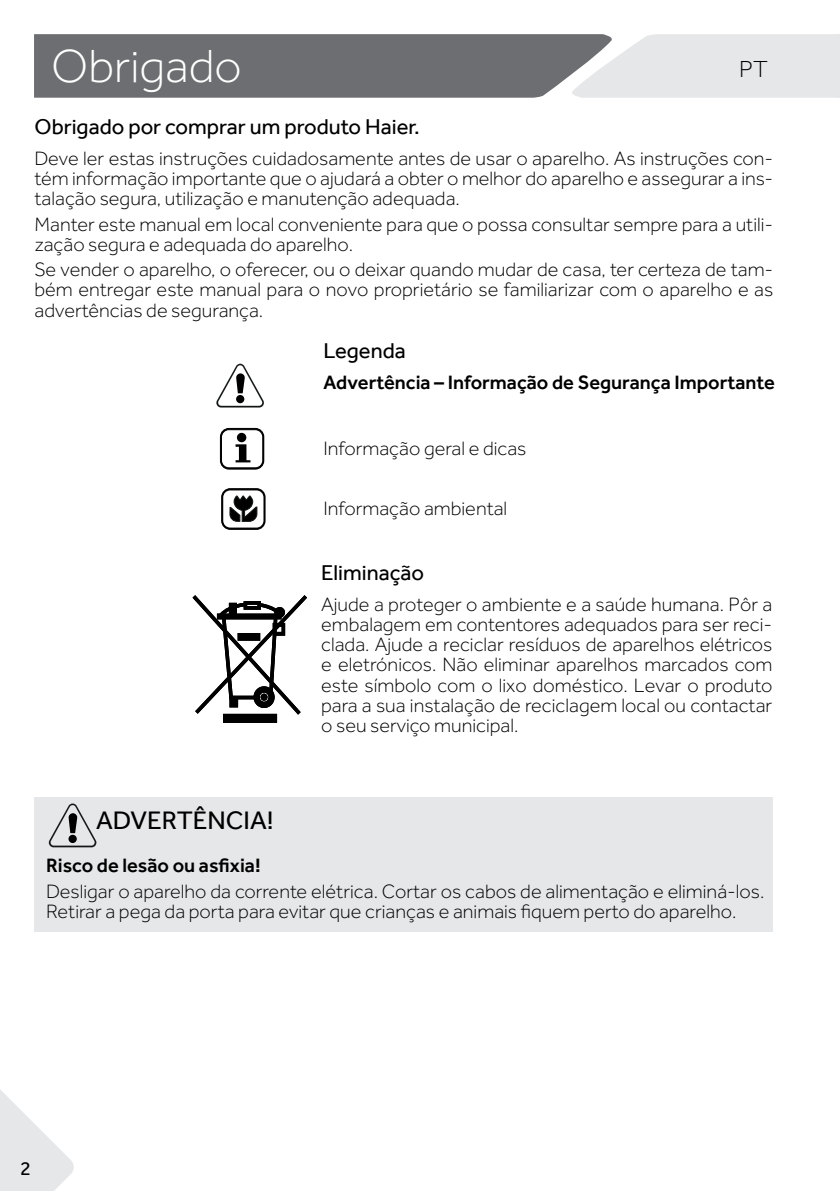
<style>
.page{position:relative;width:840px;height:1191px;background:#fff}
.page>*{position:absolute;margin:0;border:0;box-sizing:border-box;transform-origin:0 0}
.t1{font:300 48px "Effra";color:#fff}
.t2{font:26px "Effra";color:#000}
.t3{font:300 24px "Effra";color:#000}
.t4{font:22px "Effra";color:#000}
.t5{font:300 20px/20px "Effra";color:#000;text-align:justify}
.t6{font:500 20px "Effra";color:#000}
.t7{font:20px "Effra";color:#000}
</style>
<div class="page">
<svg style="left:0;top:1090px;width:74px;height:101px"></svg>
<svg style="left:34px;top:34px;width:805px;height:64px;background:#959698"></svg>
<svg style="left:216px;top:364px;width:48px;height:43px"></svg>
<div style="left:236px;top:395px;width:8px;height:8px;background:#000;border-radius:50%"></div>
<svg style="left:221px;top:488px;width:44px;height:41px"></svg>
<div style="left:223px;top:714px;width:53px;height:8px;background:#000"></div>
<svg style="left:192px;top:595px;width:115px;height:120px"></svg>
<div style="left:34px;top:797px;width:738px;height:134px;background:#e6e7e8"></div>
<svg style="left:49px;top:803px;width:47px;height:44px"></svg>
<svg style="left:68px;top:834px;width:9px;height:9px"></svg>
<svg style="left:220px;top:428px;width:44px;height:41px"></svg>
<div style="left:237px;top:433px;width:9px;height:9px;background:#000;border-radius:50%"></div>
<h1 class="t1" style="left:51px;top:39px;width:192px">Obrigado</h1>
<p class="t3" style="left:738px;top:55px;width:30px">PT</p>
<p class="t4" style="left:34px;top:113px;width:386px">Obrigado por comprar um produto Haier.</p>
<p class="t5" style="left:34px;top:148px;width:739px">Deve ler estas instruções cuidadosamente antes de usar o aparelho. As instruções con&shy;tém informação importante que o ajudará a obter o melhor do aparelho e assegurar a ins&shy;talação segura, utilização e manutenção adequada.</p>
<p class="t5" style="left:34px;top:214px;width:739px">Manter este manual em local conveniente para que o possa consultar sempre para a utili&shy;zação segura e adequada do aparelho.</p>
<p class="t5" style="left:34px;top:260px;width:740px">Se vender o aparelho, o oferecer, ou o deixar quando mudar de casa, ter certeza de tam&shy;bém entregar este manual para o novo proprietário se familiarizar com o aparelho e as advertências de segurança.</p>
<p class="t4" style="left:323px;top:337px;width:84px">Legenda</p>
<p class="t6" style="left:323px;top:370px;width:453px">Advertência – Informação de Segurança Importante</p>
<p class="t5" style="left:323px;top:438px;width:204px">Informação geral e dicas</p>
<p class="t5" style="left:323px;top:498px;width:185px">Informação ambiental</p>
<p class="t4" style="left:321px;top:559px;width:104px">Eliminação</p>
<p class="t5" style="left:321px;top:595px;width:452px">Ajude a proteger o ambiente e a saúde humana. Pôr a embalagem em contentores adequados para ser reci&shy;clada. Ajude a reciclar resíduos de aparelhos elétricos e eletrónicos. Não eliminar aparelhos marcados com este símbolo com o lixo doméstico. Levar o produto para a sua instalação de reciclagem local ou contactar o seu serviço municipal.</p>
<h2 class="t2" style="left:96px;top:805px;width:179px">ADVERTÊNCIA!</h2>
<p class="t6" style="left:46px;top:853px;width:216px">Risco de lesão ou asfixia!</p>
<p class="t5" style="left:46px;top:880px;width:719px">Desligar o aparelho da corrente elétrica. Cortar os cabos de alimentação e eliminá-los.<br>Retirar a pega da porta para evitar que crianças e animais fiquem perto do aparelho.</p>
<p class="t7" style="left:20px;top:1156px;width:12px">2</p>
</div>
